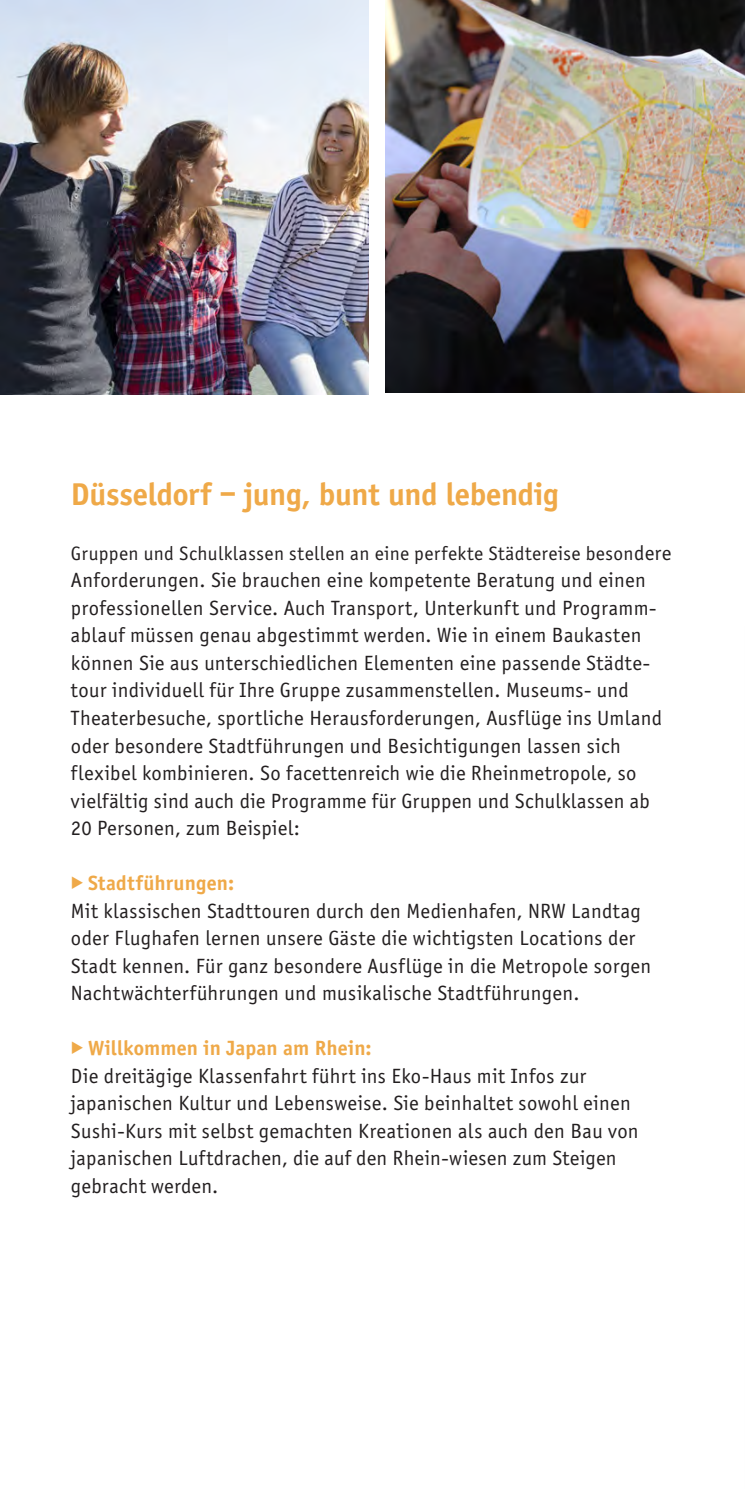
<style>
.page{position:relative;width:745px;height:1489px;background:#fff}
.page>*{position:absolute;margin:0;border:0;box-sizing:border-box;transform-origin:0 0}
.t1{font:700 32.5px "Officina Sans EF";letter-spacing:-.005em;color:#efa948}
.t2{font:21.25px/27.5px "Officina Sans EF";letter-spacing:.02em;color:#231f20}
.t3{font:20px "Officina Sans EF";letter-spacing:.025em;color:#231f20}
.s1{font-size:21.25px}
.s2{color:#efa948}
.s3{font-weight:700;color:#efa948}
</style>
<div class="page">
<img style="left:385px;top:0;width:359px;height:393px">
<img style="left:0;top:0;width:369px;height:395px">
<h1 class="t1" style="left:71px;top:474px;width:489px">Düsseldorf – jung, bunt und lebendig</h1>
<p class="t3" style="left:71px;top:542px;width:601px">Gruppen und Schulklassen stellen an eine perfekte Städtereise beson<span class="s1">dere</span></p>
<p class="t2" style="left:71px;top:567px;width:592px">Anforderungen. Sie brauchen eine kompetente Beratung und einen professionellen Service. Auch Transport, Unterkunft und Programm&shy;ablauf müssen genau abgestimmt werden. Wie in einem Baukasten können Sie aus unterschiedlichen Elementen eine passende Städte&shy;tour individuell für Ihre Gruppe zusammenstellen. Museums- und Theaterbesuche, sportliche Herausforderungen, Ausflüge ins Umland oder besondere Stadtführungen und Besichtigungen lassen sich flexibel kombinieren. So facettenreich wie die Rheinmetropole, so vielfältig sind auch die Programme für Gruppen und Schulklassen ab 20 Personen, zum Beispiel:</p>
<p class="t2" style="left:71px;top:869px;width:581px"><span class="s2">◆</span> <span class="s3">Stadtführungen:<br></span>Mit klassischen Stadttouren durch den Medienhafen, NRW Landtag oder Flughafen lernen unsere Gäste die wichtigsten Locations der Stadt kennen. Für ganz besondere Ausflüge in die Metropole sorgen Nachtwächterführungen und musikalische Stadtführungen.</p>
<p class="t2" style="left:71px;top:1034px;width:569px"><span class="s2">◆</span> <span class="s3">Willkommen in Japan am Rhein:<br></span>Die dreitägige Klassenfahrt führt ins Eko-Haus mit Infos zur japanischen Kultur und Lebensweise. Sie beinhaltet sowohl einen Sushi-Kurs mit selbst gemachten Kreationen als auch den Bau von japanischen Luftdrachen, die auf den Rhein-wiesen zum Steigen gebracht werden.</p>
</div>
